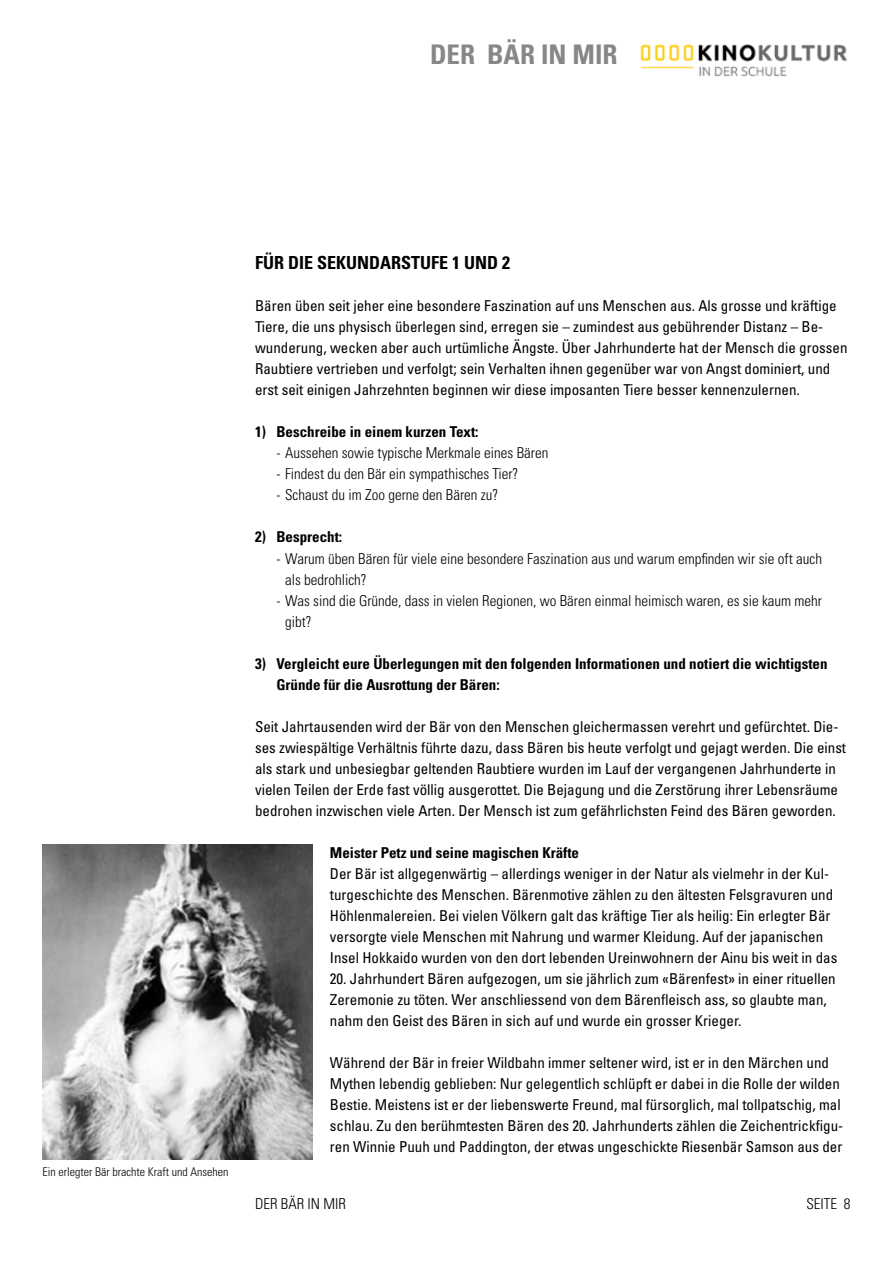
<style>
.page{position:relative;width:893px;height:1263px;background:#fff}
.page>*{position:absolute;margin:0;border:0;box-sizing:border-box;transform-origin:0 0}
.t1{font:700 condensed 27px "Univers";color:#878787}
.t2{font:700 condensed 18px "Univers";color:#000}
.t3{font:condensed 15px/21px "Univers";color:#000}
.t4{font:300 condensed 15px/21px "Univers";color:#000}
.t5{font:700 condensed 15px/21px "Univers";color:#000}
.t6{font:300 condensed 12px "Univers";color:#000}
</style>
<div class="page">
<img style="left:640px;top:44px;width:207px;height:33px">
<img style="left:43px;top:844px;width:270px;height:315px">
<h1 class="t1" style="left:430px;top:38px;width:189px">DER BÄR IN MIR</h1>
<p class="t6" style="left:43px;top:1164px;width:187px">Ein erlegter Bär brachte Kraft und Ansehen</p>
<p class="t2" style="left:255px;top:252px;width:256px">FÜR DIE SEKUNDARSTUFE 1 UND 2</p>
<p class="t3" style="left:255px;top:295px;width:594px">Bären üben seit jeher eine besondere Faszination auf uns Menschen aus. Als grosse und kräftige Tiere, die uns physisch überlegen sind, erregen sie – zumindest aus gebührender Distanz – Be&shy;wunderung, wecken aber auch urtümliche Ängste. Über Jahrhunderte hat der Mensch die grossen Raubtiere vertrieben und verfolgt; sein Verhalten ihnen gegenüber war von Angst dominiert, und erst seit einigen Jahrzehnten beginnen wir diese imposanten Tiere besser kennenzulernen.</p>
<p class="t5" style="left:255px;top:422px;width:225px">1) Beschreibe in einem kurzen Text:</p>
<p class="t4" style="left:276px;top:443px;width:273px">- Aussehen sowie typische Merkmale eines Bären</p>
<p class="t4" style="left:276px;top:464px;width:244px">- Findest du den Bär ein sympathisches Tier?</p>
<p class="t4" style="left:276px;top:485px;width:223px">- Schaust du im Zoo gerne den Bären zu?</p>
<p class="t5" style="left:255px;top:527px;width:89px">2) Besprecht:</p>
<p class="t4" style="left:285px;top:548px;width:538px;text-indent:-9px">- Warum üben Bären für viele eine besondere Faszination aus und warum empfinden wir sie oft auch als bedrohlich?</p>
<p class="t4" style="left:285px;top:590px;width:538px;text-indent:-9px">- Was sind die Gründe, dass in vielen Regionen, wo Bären einmal heimisch waren, es sie kaum mehr gibt?</p>
<p class="t5" style="left:276px;top:653px;width:553px;text-indent:-21px">3) Vergleicht eure Überlegungen mit den folgenden Informationen und notiert die wichtigsten<br>Gründe für die Ausrottung der Bären:</p>
<p class="t3" style="left:255px;top:715px;width:592px">Seit Jahrtausenden wird der Bär von den Menschen gleichermassen verehrt und gefürchtet. Die&shy;ses zwiespältige Verhältnis führte dazu, dass Bären bis heute verfolgt und gejagt werden. Die einst als stark und unbesiegbar geltenden Raubtiere wurden im Lauf der vergangenen Jahrhunderte in vielen Teilen der Erde fast völlig ausgerottet. Die Bejagung und die Zerstörung ihrer Lebensräume bedrohen inzwischen viele Arten. Der Mensch ist zum gefährlichsten Feind des Bären geworden.</p>
<p class="t5" style="left:330px;top:842px;width:251px">Meister Petz und seine magischen Kräfte</p>
<p class="t3" style="left:330px;top:862px;width:509px">Der Bär ist allgegenwärtig – allerdings weniger in der Natur als vielmehr in der Kul&shy;turgeschichte des Menschen. Bärenmotive zählen zu den ältesten Felsgravuren und Höhlenmalereien. Bei vielen Völkern galt das kräftige Tier als heilig: Ein erlegter Bär versorgte viele Menschen mit Nahrung und warmer Kleidung. Auf der japanischen Insel Hokkaido wurden von den dort lebenden Ureinwohnern der Ainu bis weit in das</p>
<p class="t3" style="left:330px;top:967px;width:507px">20. Jahrhundert Bären aufgezogen, um sie jährlich zum «Bärenfest» in einer rituellen<br>Zeremonie zu töten. Wer anschliessend von dem Bärenfleisch ass, so glaubte man, nahm den Geist des Bären in sich auf und wurde ein grosser Krieger.</p>
<p class="t3" style="left:330px;top:1051px;width:515px">Während der Bär in freier Wildbahn immer seltener wird, ist er in den Märchen und Mythen lebendig geblieben: Nur gelegentlich schlüpft er dabei in die Rolle der wilden Bestie. Meistens ist er der liebenswerte Freund, mal fürsorglich, mal tollpatschig, mal schlau. Zu den berühmtesten Bären des 20. Jahrhunderts zählen die Zeichentrickfigu&shy;ren Winnie Puuh und Paddington, der etwas ungeschickte Riesenbär Samson aus der</p>
<p class="t4" style="left:255px;top:1193px;width:92px">DER BÄR IN MIR</p>
<p class="t4" style="left:806px;top:1193px;width:46px">SEITE 8</p>
</div>
